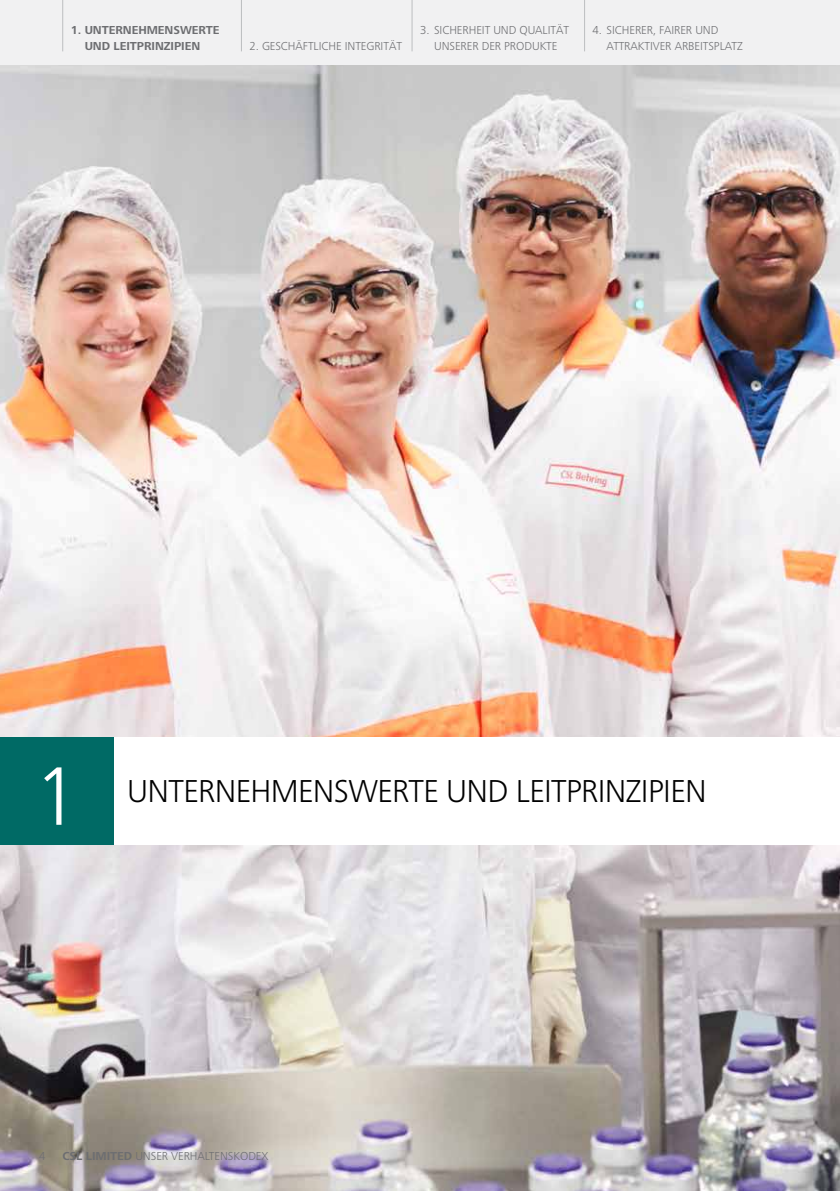
<style>
.page{position:relative;width:840px;height:1191px;background:#fff}
.page>*{position:absolute;margin:0;border:0;box-sizing:border-box;transform-origin:0 0}
.t1{font:300 86px "Frutiger Next LTW1 G";color:#fff}
.t2{font:300 32.8px "Frutiger Next LTW1 G";letter-spacing:-.02em;color:#000}
.t3{font:300 12px/16px "Frutiger Next LTW1 G";letter-spacing:-.005em;color:#6d6e71;text-align:center}
.t4{font:700 12px/16px "Frutiger Next LTW1 G";letter-spacing:-.005em;color:#6d6e71;text-align:center}
.s1{font-weight:700}
</style>
<div class="page">
<img style="left:0;top:64px;width:839px;height:1127px">
<div style="left:0;top:0;width:839px;height:64px;background:#f1f1f2"></div>
<hr style="left:62px;top:0;width:1px;height:51px;background:#bcbec0">
<hr style="left:241px;top:0;width:1px;height:51px;background:#bcbec0">
<hr style="left:411px;top:0;width:1px;height:51px;background:#bcbec0">
<hr style="left:584px;top:0;width:1px;height:51px;background:#bcbec0">
<div style="left:0;top:737px;width:839px;height:108px;background:#fff"></div>
<div style="left:0;top:737px;width:113px;height:108px;background:#006a65"></div>
<p class="t4" style="left:71px;top:23px;width:150px">1. UNTERNEHMENSWERTE<br>UND LEITPRINZIPIEN</p>
<p class="t3" style="left:249px;top:38px;width:154px">2. GESCHÄFTLICHE INTEGRITÄT</p>
<p class="t3" style="left:420px;top:22px;width:150px">3. SICHERHEIT UND QUALITÄT<br>UNSERER DER PRODUKTE</p>
<p class="t3" style="left:606px;top:22px;width:137px;text-align:left;text-indent:-14px">4. SICHERER, FAIRER UND<br>ATTRAKTIVER ARBEITSPLATZ</p>
<h1 class="t1" style="left:34px;top:747px;width:47px">1</h1>
<h2 class="t2" style="left:127px;top:772px;width:580px">UNTERNEHMENSWERTE UND LEITPRINZIPIEN</h2>
<p class="t3" style="left:39px;top:1148px;width:8px">4</p>
<p class="t3" style="left:62px;top:1148px;width:207px"><span class="s1">CSL LIMITED</span> UNSER VERHALTENSKODEX</p>
</div>
